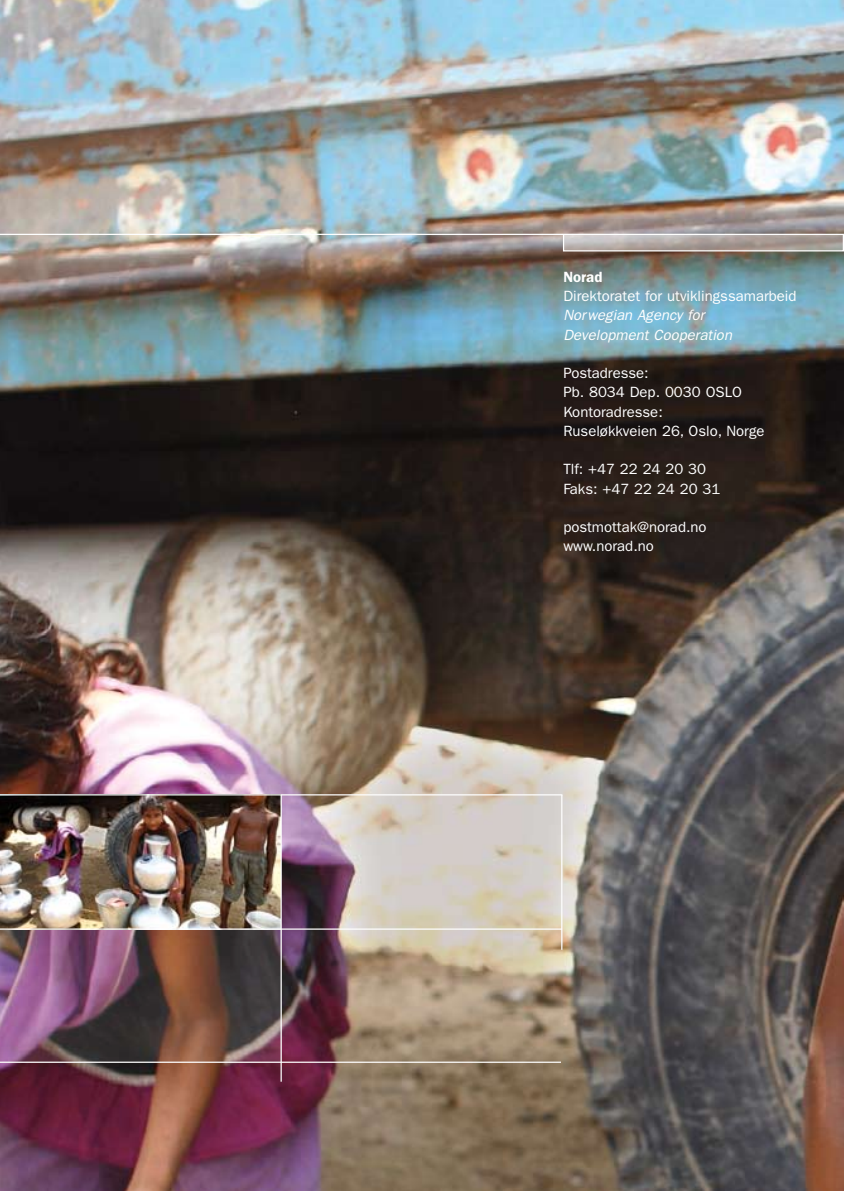
<style>
.page{position:relative;width:844px;height:1191px;background:#fff}
.page>*{position:absolute;margin:0;border:0;box-sizing:border-box;transform-origin:0 0}
.t1{font:14.88px/19.2px "Franklin Gothic";color:#fff}
.t2{font:italic 14.88px/19.2px "Franklin Gothic";color:#fff}
.t3{font:600 14.88px "Franklin Gothic";color:#fff}
</style>
<div class="page">
<img style="left:0;top:0;width:843px;height:1191px">
<hr style="left:0;top:234px;width:843px;height:1px;background:#fff">
<svg style="left:564px;top:236px;width:277px;height:13px;background:#aea5a0"></svg>
<div style="left:562px;top:234px;width:281px;height:17px;border:1px solid #fff"></div>
<img style="left:0;top:929px;width:280px;height:134px">
<hr style="left:0;top:1061px;width:561px;height:1px;background:#fff">
<hr style="left:561px;top:795px;width:1px;height:154px;background:#fff">
<img style="left:0;top:795px;width:280px;height:133px">
<hr style="left:0;top:928px;width:562px;height:1px;background:#fff">
<hr style="left:0;top:794px;width:562px;height:1px;background:#fff">
<hr style="left:280px;top:795px;width:2px;height:286px;background:#fff">
<p class="t3" style="left:563px;top:268px;width:40px">Norad</p>
<p class="t1" style="left:563px;top:286px;width:234px">Direktoratet for utviklingssamarbeid</p>
<p class="t2" style="left:563px;top:305px;width:170px">Norwegian Agency for<br>Development Cooperation</p>
<p class="t1" style="left:563px;top:363px;width:202px">Postadresse:<br>Pb. 8034 Dep. 0030 OSLO<br>Kontoradresse:<br>Ruseløkkveien 26, Oslo, Norge</p>
<p class="t1" style="left:563px;top:460px;width:158px">Tlf: +47 22 24 20 30<br>Faks: +47 22 24 20 31</p>
<p class="t1" style="left:563px;top:517px;width:145px">postmottak@norad.no www.norad.no</p>
</div>
